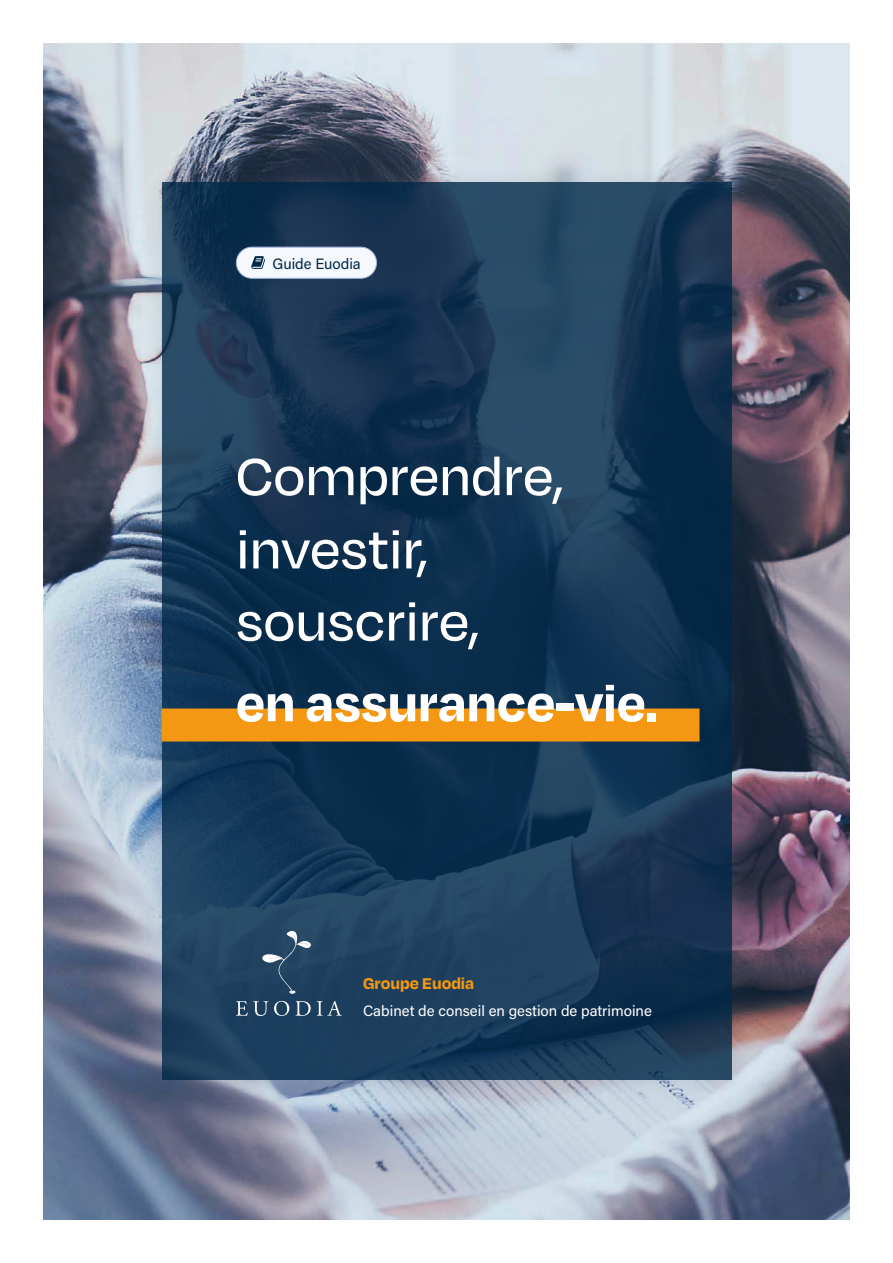
<style>
.page{position:relative;width:893px;height:1263px;background:#fff}
.page>*{position:absolute;margin:0;border:0;box-sizing:border-box;transform-origin:0 0}
.t1{font:500 60px/72.8px "Degular";color:#fff}
.t2{font:700 57px "Degular";color:#fff}
.t3{font:700 18px "Degular";color:#f49712}
.t4{font:15px "Acumin Pro";color:#fff}
.t5{font:15px "Acumin Pro";color:#002848}
</style>
<div class="page">
<img style="left:43px;top:43px;width:807px;height:1177px">
<div style="left:142px;top:163px;width:609px;height:937px;background:#415c7a;opacity:.2"></div>
<svg style="left:162px;top:183px;width:569px;height:897px;background:#163754"></svg>
<div style="left:162px;top:708px;width:537px;height:33px;background:#f49712"></div>
<div style="left:236px;top:247px;width:140px;height:31px;background:#f5f8fd;border-radius:16px"></div>
<svg style="left:251px;top:256px;width:14px;height:13px"></svg>
<div style="left:236px;top:247px;width:141px;height:32px;border:1px solid #a5b5de;border-radius:16px"></div>
<svg style="left:236px;top:1001px;width:53px;height:15px"></svg>
<svg style="left:296px;top:1001px;width:15px;height:15px"></svg>
<svg style="left:317px;top:1001px;width:25px;height:15px"></svg>
<svg style="left:260px;top:930px;width:52px;height:64px;background:#36546f"></svg>
<p class="t5" style="left:272px;top:253px;width:90px">Guide Euodia</p>
<h1 class="t1" style="left:236px;top:437px;width:329px">Comprendre, investir, souscrire,</h1>
<h2 class="t2" style="left:236px;top:667px;width:422px">en assurance-vie.</h2>
<p class="t3" style="left:363px;top:972px;width:113px">Groupe Euodia</p>
<p class="t4" style="left:363px;top:1000px;width:290px">Cabinet de conseil en gestion de patrimoine</p>
</div>
